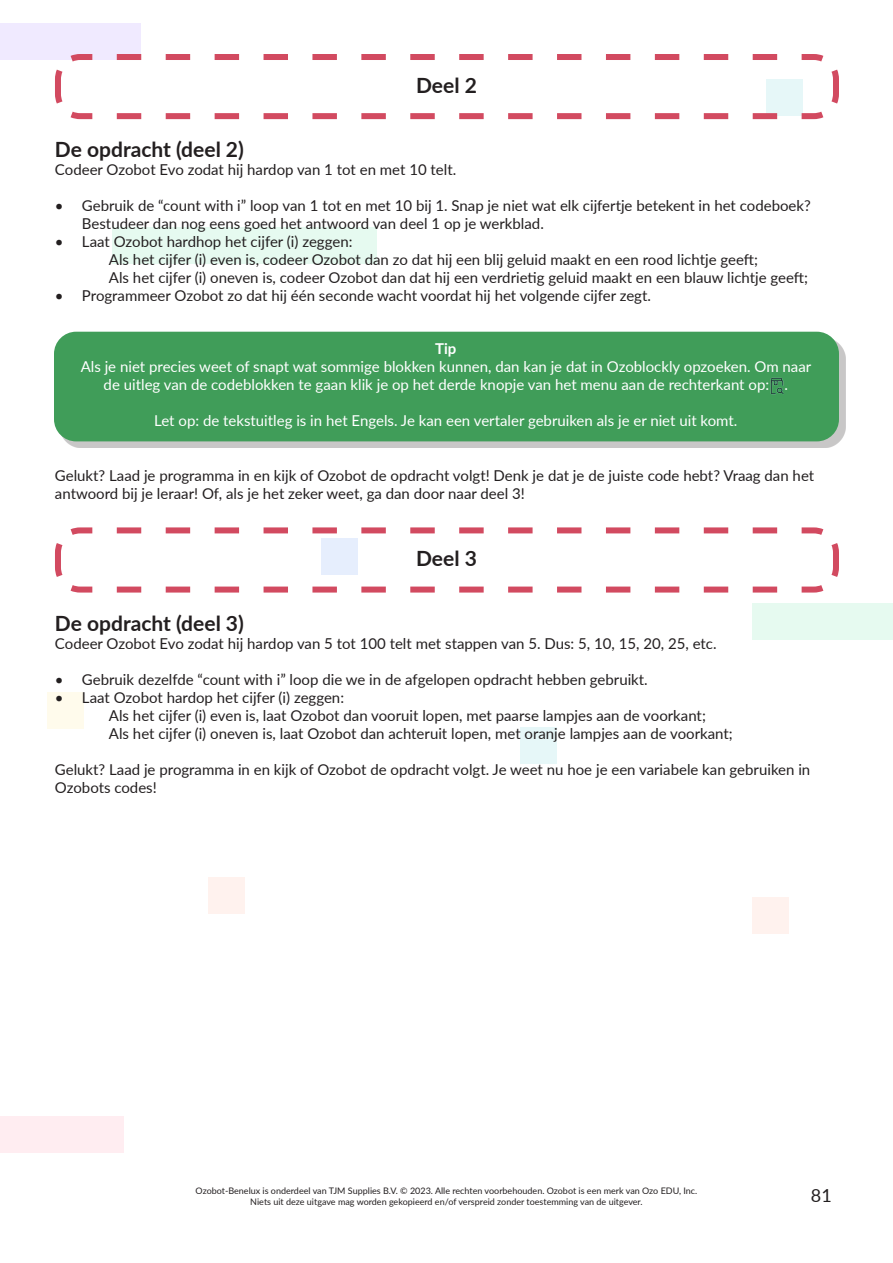
<style>
.page{position:relative;width:893px;height:1263px;background:#fff}
.page>*{position:absolute;margin:0;border:0;box-sizing:border-box;transform-origin:0 0}
.t1{font:700 21px "Lato";color:#231f20}
.t2{font:18px "Lato";color:#231f20}
.t3{font:15px/18px "Lato";color:#231f20}
.t4{font:15px/18px "Lato";color:#fff;text-align:center}
.t5{font:700 15px "Lato";color:#fff}
.t6{font:9px "Lato";color:#231f20}
</style>
<div class="page">
<div style="left:0;top:1117px;width:123px;height:36px;background:#ffedf1"></div>
<div style="left:0;top:23px;width:140px;height:37px;background:#f0eaff"></div>
<div style="left:753px;top:603px;width:140px;height:37px;background:#e6faf0"></div>
<div style="left:753px;top:897px;width:36px;height:37px;background:#fff2ee"></div>
<div style="left:47px;top:692px;width:36px;height:37px;background:#fffbec"></div>
<div style="left:208px;top:877px;width:37px;height:37px;background:#fff2ee"></div>
<div style="left:520px;top:727px;width:37px;height:37px;background:#e6f7f8"></div>
<div style="left:113px;top:227px;width:264px;height:37px;background:#e6faf0"></div>
<svg style="left:55px;top:51px;width:784px;height:69px"></svg>
<div style="left:60px;top:338px;width:785px;height:110px;background:#231f20;opacity:.25"></div>
<div style="left:54px;top:332px;width:785px;height:109px;background:#409d59;border-radius:22px"></div>
<img style="left:771px;top:377px;width:13px;height:17px">
<svg style="left:55px;top:527px;width:784px;height:66px"></svg>
<p class="t1" style="left:416px;top:70px;width:62px">Deel 2</p>
<p class="t1" style="left:55px;top:134px;width:190px">De opdracht (deel 2)</p>
<p class="t3" style="left:55px;top:160px;width:403px">Codeer Ozobot Evo zodat hij hardop van 1 tot en met 10 telt.</p>
<p class="t3" style="left:82px;top:196px;width:730px;text-indent:-27px">• Gebruik de “count with i” loop van 1 tot en met 10 bij 1. Snap je niet wat elk cijfertje betekent in het codeboek?<br>Bestudeer dan nog eens goed het antwoord van deel 1 op je werkblad.</p>
<p class="t3" style="left:109px;top:232px;width:701px;text-indent:-54px">• Laat Ozobot hardhop het cijfer (i) zeggen:<br>Als het cijfer (i) even is, codeer Ozobot dan zo dat hij een blij geluid maakt en een rood lichtje geeft;<br>Als het cijfer (i) oneven is, codeer Ozobot dan dat hij een verdrietig geluid maakt en een blauw lichtje geeft;</p>
<p class="t3" style="left:55px;top:286px;width:598px">• Programmeer Ozobot zo dat hij één seconde wacht voordat hij het volgende cijfer zegt.</p>
<p class="t5" style="left:435px;top:338px;width:23px">Tip</p>
<p class="t4" style="left:81px;top:357px;width:732px">Als je niet precies weet of snapt wat sommige blokken kunnen, dan kan je dat in Ozoblockly opzoeken. Om naar de uitleg van de codeblokken te gaan klik je op het derde knopje van het menu aan de rechterkant op: .</p>
<p class="t4" style="left:154px;top:411px;width:585px">Let op: de tekstuitleg is in het Engels. Je kan een vertaler gebruiken als je er niet uit komt.</p>
<p class="t3" style="left:55px;top:466px;width:761px">Gelukt? Laad je programma in en kijk of Ozobot de opdracht volgt! Denk je dat je de juiste code hebt? Vraag dan het antwoord bij je leraar! Of, als je het zeker weet, ga dan door naar deel 3!</p>
<p class="t1" style="left:416px;top:543px;width:62px">Deel 3</p>
<p class="t1" style="left:55px;top:608px;width:190px">De opdracht (deel 3)</p>
<p class="t3" style="left:55px;top:634px;width:663px">Codeer Ozobot Evo zodat hij hardop van 5 tot 100 telt met stappen van 5. Dus: 5, 10, 15, 20, 25, etc.</p>
<p class="t3" style="left:55px;top:670px;width:594px">• Gebruik dezelfde “count with i” loop die we in de afgelopen opdracht hebben gebruikt.</p>
<p class="t3" style="left:109px;top:688px;width:625px;text-indent:-54px">• Laat Ozobot hardop het cijfer (i) zeggen:<br>Als het cijfer (i) even is, laat Ozobot dan vooruit lopen, met paarse lampjes aan de voorkant;<br>Als het cijfer (i) oneven is, laat Ozobot dan achteruit lopen, met oranje lampjes aan de voorkant;</p>
<p class="t3" style="left:55px;top:760px;width:757px">Gelukt? Laad je programma in en kijk of Ozobot de opdracht volgt. Je weet nu hoe je een variabele kan gebruiken in<br>Ozobots codes!</p>
<p class="t6" style="left:196px;top:1185px;width:503px">Ozobot-Benelux is onderdeel van TJM Supplies B.V. © 2023. Alle rechten voorbehouden. Ozobot is een merk van Ozo EDU, Inc.</p>
<p class="t6" style="left:250px;top:1195px;width:394px">Niets uit deze uitgave mag worden gekopieerd en/of verspreid zonder toestemming van de uitgever.</p>
<p class="t2" style="left:811px;top:1182px;width:22px">81</p>
</div>
